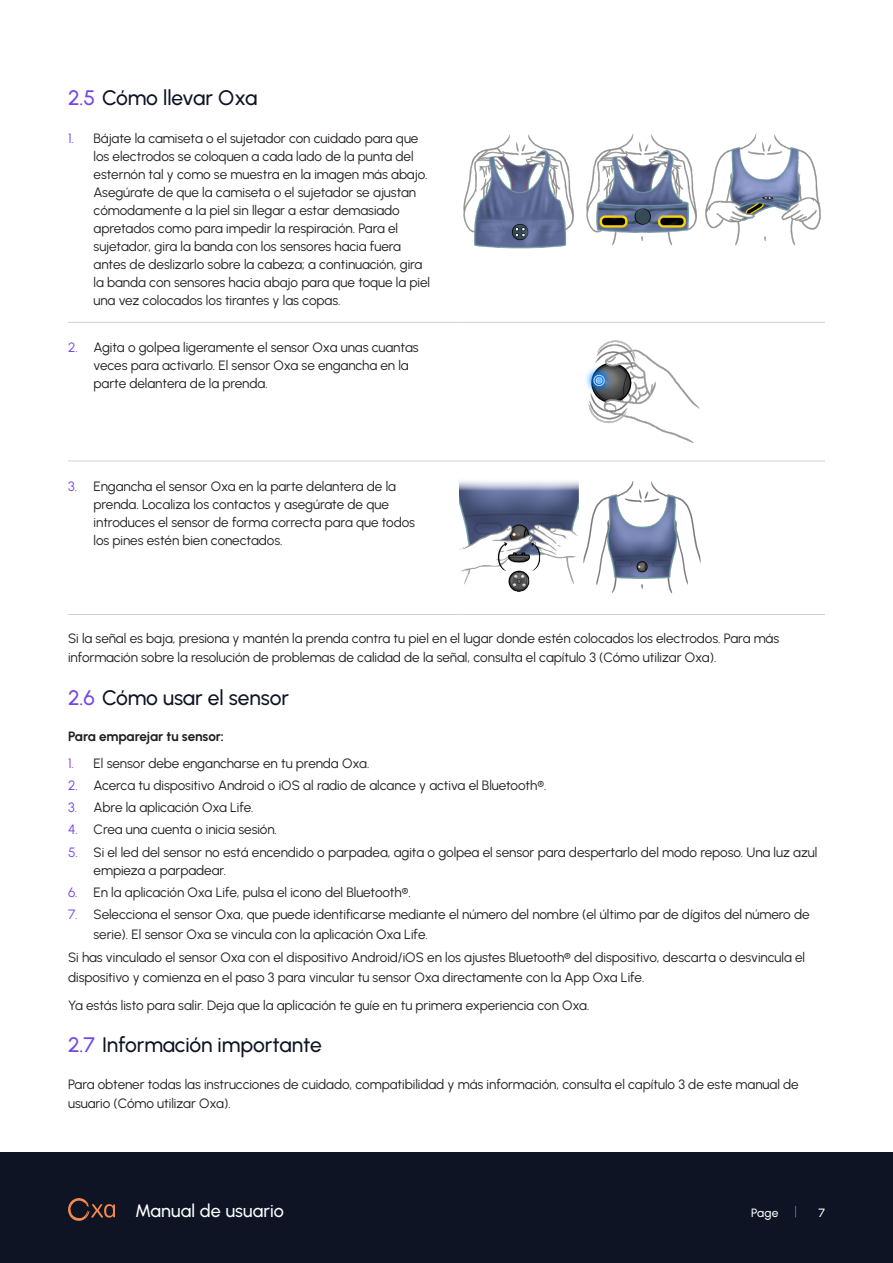
<style>
.page{position:relative;width:893px;height:1263px;background:#fff}
.page>*{position:absolute;margin:0;border:0;box-sizing:border-box;transform-origin:0 0}
.t1{font:500 21px "Urbanist";letter-spacing:-.005em;color:#0f1424}
.t2{font:500 18px "Urbanist";letter-spacing:.01em;color:#fff}
._03_Body{font:13.5px/18px "Urbanist";letter-spacing:-.005em;color:#231f20}
._03_Body_Bold{font:700 13.5px "Urbanist";letter-spacing:-.005em;color:#231f20}
.t3{font:500 12px "Urbanist";color:#fff}
.s1{color:#7148e8}
</style>
<div class="page">
<div style="left:0;top:1152px;width:893px;height:111px;background:#0f1424"></div>
<svg style="left:68px;top:1198px;width:47px;height:23px"></svg>
<hr style="left:68px;top:322px;width:391px;height:1px;background:#d0d1d2">
<hr style="left:459px;top:322px;width:366px;height:1px;background:#d0d1d2">
<hr style="left:68px;top:461px;width:391px;height:1px;background:#d0d1d2">
<hr style="left:459px;top:461px;width:366px;height:1px;background:#d0d1d2">
<hr style="left:68px;top:614px;width:391px;height:1px;background:#d0d1d2">
<hr style="left:459px;top:614px;width:366px;height:1px;background:#d0d1d2">
<img style="left:463px;top:134px;width:111px;height:115px">
<img style="left:586px;top:134px;width:111px;height:112px">
<img style="left:706px;top:134px;width:115px;height:112px">
<img style="left:585px;top:340px;width:115px;height:103px">
<img style="left:459px;top:481px;width:119px;height:111px">
<img style="left:583px;top:481px;width:118px;height:113px">
<p class="t1" style="left:68px;top:84px;width:191px"><span class="s1">2.5</span> Cómo llevar Oxa</p>
<p class="_03_Body" style="left:94px;top:129px;width:338px;text-indent:-26px"><span class="s1">1.</span> Bájate la camiseta o el sujetador con cuidado para que los electrodos se coloquen a cada lado de la punta del esternón tal y como se muestra en la imagen más abajo.<br>Asegúrate de que la camiseta o el sujetador se ajustan cómodamente a la piel sin llegar a estar demasiado apretados como para impedir la respiración. Para el sujetador, gira la banda con los sensores hacia fuera antes de deslizarlo sobre la cabeza; a continuación, gira la banda con sensores hacia abajo para que toque la piel una vez colocados los tirantes y las copas.</p>
<p class="_03_Body" style="left:94px;top:338px;width:327px;text-indent:-26px"><span class="s1">2.</span> Agita o golpea ligeramente el sensor Oxa unas cuantas veces para activarlo. El sensor Oxa se engancha en la parte delantera de la prenda.</p>
<p class="_03_Body" style="left:94px;top:477px;width:323px;text-indent:-26px"><span class="s1">3.</span> Engancha el sensor Oxa en la parte delantera de la prenda. Localiza los contactos y asegúrate de que introduces el sensor de forma correcta para que todos los pines estén bien conectados.</p>
<p class="_03_Body" style="left:68px;top:628px;width:713px;line-height:19.5px">Si la señal es baja, presiona y mantén la prenda contra tu piel en el lugar donde estén colocados los electrodos. Para más información sobre la resolución de problemas de calidad de la señal, consulta el capítulo 3 (Cómo utilizar Oxa).</p>
<p class="t1" style="left:68px;top:683px;width:222px"><span class="s1">2.6</span> Cómo usar el sensor</p>
<p class="_03_Body_Bold" style="left:68px;top:727px;width:157px">Para emparejar tu sensor:</p>
<p class="_03_Body" style="left:68px;top:753px;width:303px"><span class="s1">1.</span> El sensor debe engancharse en tu prenda Oxa.</p>
<p class="_03_Body" style="left:68px;top:776px;width:480px"><span class="s1">2.</span> Acerca tu dispositivo Android o iOS al radio de alcance y activa el Bluetooth®.</p>
<p class="_03_Body" style="left:68px;top:798px;width:187px"><span class="s1">3.</span> Abre la aplicación Oxa Life.</p>
<p class="_03_Body" style="left:68px;top:820px;width:211px"><span class="s1">4.</span> Crea una cuenta o inicia sesión.</p>
<p class="_03_Body" style="left:94px;top:842px;width:725px;text-indent:-26px"><span class="s1">5.</span> Si el led del sensor no está encendido o parpadea, agita o golpea el sensor para despertarlo del modo reposo. Una luz azul empieza a parpadear.</p>
<p class="_03_Body" style="left:68px;top:883px;width:344px"><span class="s1">6.</span> En la aplicación Oxa Life, pulsa el icono del Bluetooth®.</p>
<p class="_03_Body" style="left:94px;top:904px;width:718px;line-height:19.5px;text-indent:-26px"><span class="s1">7.</span> Selecciona el sensor Oxa, que puede identificarse mediante el número del nombre (el último par de dígitos del número de serie). El sensor Oxa se vincula con la aplicación Oxa Life.</p>
<p class="_03_Body" style="left:68px;top:947px;width:739px;line-height:19.5px">Si has vinculado el sensor Oxa con el dispositivo Android/iOS en los ajustes Bluetooth® del dispositivo, descarta o desvincula el dispositivo y comienza en el paso 3 para vincular tu sensor Oxa directamente con la App Oxa Life.</p>
<p class="_03_Body" style="left:68px;top:996px;width:523px">Ya estás listo para salir. Deja que la aplicación te guíe en tu primera experiencia con Oxa.</p>
<p class="t1" style="left:68px;top:1031px;width:255px"><span class="s1">2.7</span> Información importante</p>
<p class="_03_Body" style="left:68px;top:1074px;width:732px;line-height:19.5px">Para obtener todas las instrucciones de cuidado, compatibilidad y más información, consulta el capítulo 3 de este manual de usuario (Cómo utilizar Oxa).</p>
<h2 class="t2" style="left:135px;top:1199px;width:150px">Manual de usuario</h2>
<p class="t3" style="left:751px;top:1205px;width:29px">Page</p>
<p class="t3" style="left:818px;top:1205px;width:8px">7</p>
</div>
